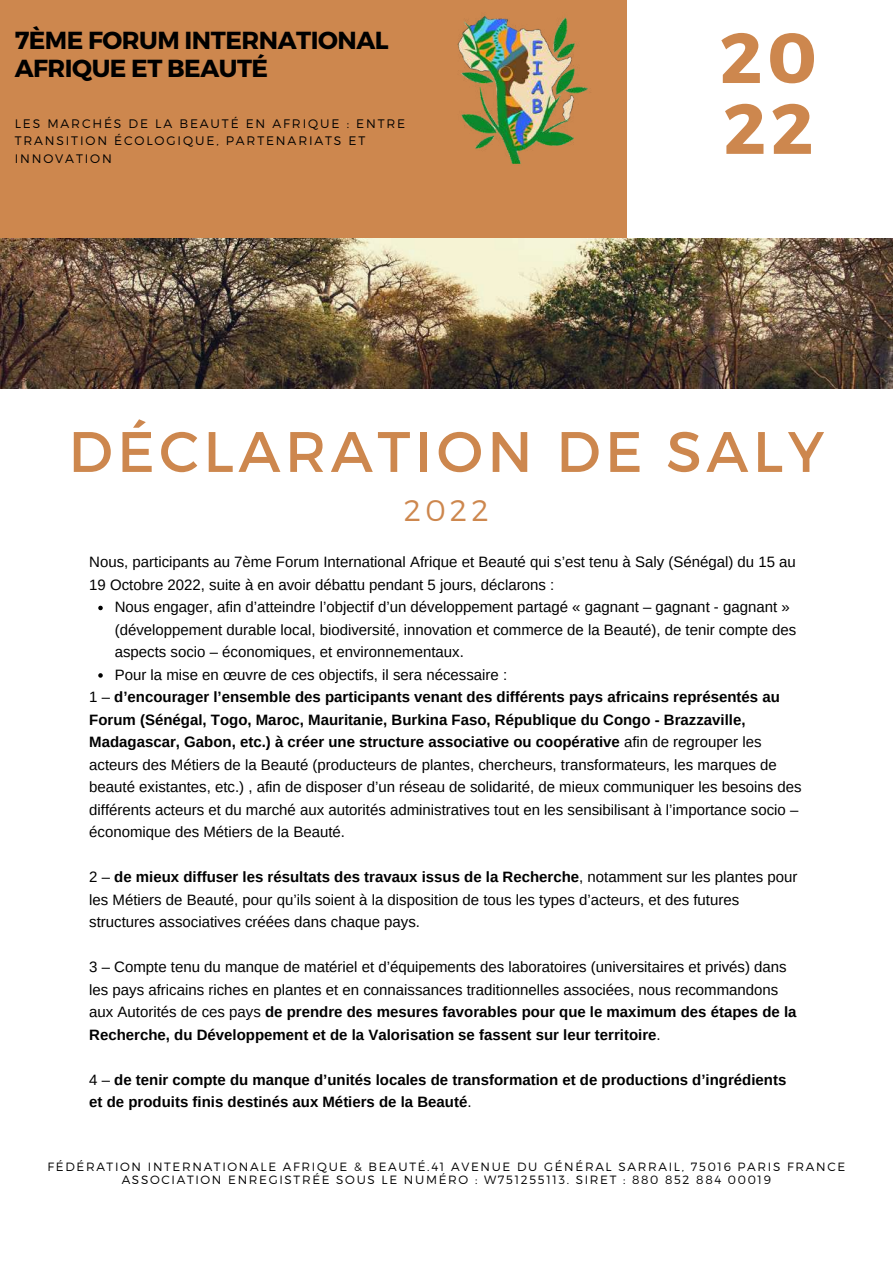
<style>
.page{position:relative;width:893px;height:1264px;background:#fff}
.page>*{position:absolute;margin:0;border:0;box-sizing:border-box;transform-origin:0 0}
.t1{font:700 70.65px/70.8px "Montserrat";color:#cd874e}
.t2{font:57px "Montserrat";letter-spacing:.08em;color:#cd874e}
.t3{font:700 24.6px/27.8px "Montserrat";letter-spacing:-.02em;color:#000}
.t4{font:15px/22.5px "Arimo";color:#000}
.t5{font:700 15px/22.5px "Arimo";color:#000}
.t6{font:300 12.3px/17.4px "Montserrat";letter-spacing:.15em;color:#000}
.t7{font:300 12px/13px "Montserrat";letter-spacing:.14em;color:#000;text-align:center}
.s1{font-weight:700}
.s2{font-weight:400}
</style>
<div class="page">
<div style="left:0;top:0;width:626px;height:239px;background:#cd874e"></div>
<img style="left:457px;top:15px;width:131px;height:149px">
<svg style="left:98px;top:605px;width:5px;height:5px"></svg>
<svg style="left:98px;top:673px;width:5px;height:4px"></svg>
<img style="left:0;top:239px;width:892px;height:149px">
<h3 class="t3" style="left:15px;top:26px;width:375px">7ÈME FORUM INTERNATIONAL<br>AFRIQUE ET BEAUTÉ</h3>
<p class="t6" style="left:15px;top:114px;width:392px">LES MARCHÉS DE LA BEAUTÉ EN AFRIQUE : ENTRE<br>TRANSITION É COLOGIQUE, PARTENARIATS ET<br>INNOVATION</p>
<h1 class="t1" style="left:719px;top:19px;width:99px">20<br>22</h1>
<h2 class="t2" style="left:68px;top:414px;width:757px">DÉCLARATION DE SALY</h2>
<p class="t4" style="left:89px;top:551px;width:708px">Nous, participants au 7ème Forum International Afrique et Beauté qui s’est tenu à Saly (Sénégal) du 15 au<br>19 Octobre 2022, suite à en avoir débattu pendant 5 jours, déclarons :</p>
<p class="t4" style="left:115px;top:596px;width:683px">Nous engager, afin d’atteindre l’objectif d’un développement partagé « gagnant – gagnant - gagnant » (développement durable local, biodiversité, innovation et commerce de la Beauté), de tenir compte des aspects socio – économiques, et environnementaux.<br>Pour la mise en œuvre de ces objectifs, il sera nécessaire :</p>
<p class="t4" style="left:89px;top:686px;width:714px">1 – <span class="s1">d’encourager l’ensemble des participants venant des différents pays africains représentés au Forum (Sénégal, Togo, Maroc, Mauritanie, Burkina Faso, République du Congo - Brazzaville, Madagascar, Gabon, etc.) à créer une structure associative ou coopérative</span> afin de regrouper les acteurs des Métiers de la Beauté (producteurs de plantes, chercheurs, transformateurs, les marques de beauté existantes, etc.) , afin de disposer d’un réseau de solidarité, de mieux communiquer les besoins des différents acteurs et du marché aux autorités administratives tout en les sensibilisant à l’importance socio – économique des Métiers de la Beauté.</p>
<p class="t4" style="left:89px;top:865px;width:709px">2 – <span class="s1">de mieux diffuser les résultats des travaux issus de la Recherche</span>, notamment sur les plantes pour les Métiers de Beauté, pour qu’ils soient à la disposition de tous les types d’acteurs, et des futures structures associatives créées dans chaque pays.</p>
<p class="t4" style="left:89px;top:955px;width:708px">3 – Compte tenu du manque de matériel et d’équipements des laboratoires (universitaires et privés) dans les pays africains riches en plantes et en connaissances traditionnelles associées, nous recommandons aux Autorités de ces pays <span class="s1">de prendre des mesures favorables pour que le maximum des étapes de la Recherche, du Développement et de la Valorisation se fassent sur leur territoire</span>.</p>
<p class="t5" style="left:89px;top:1068px;width:698px"><span class="s2">4 –</span> de tenir compte du manque d’unités locales de transformation et de productions d’ingrédients et de produits finis destinés aux Métiers de la Beauté<span class="s2">.</span></p>
<p class="t7" style="left:47px;top:1159px;width:799px">FÉ DÉ RATION INTERNATIONALE AFRIQUE &amp; BEAUTÉ.41 AVENUE DU GÉ NÉ RAL SARRAIL, 75016 PARIS FRANCE<br>ASSOCIATION ENREGISTRÉE SOUS LE NUMÉRO : W751255113. SIRET : 880 852 884 00019</p>
</div>
